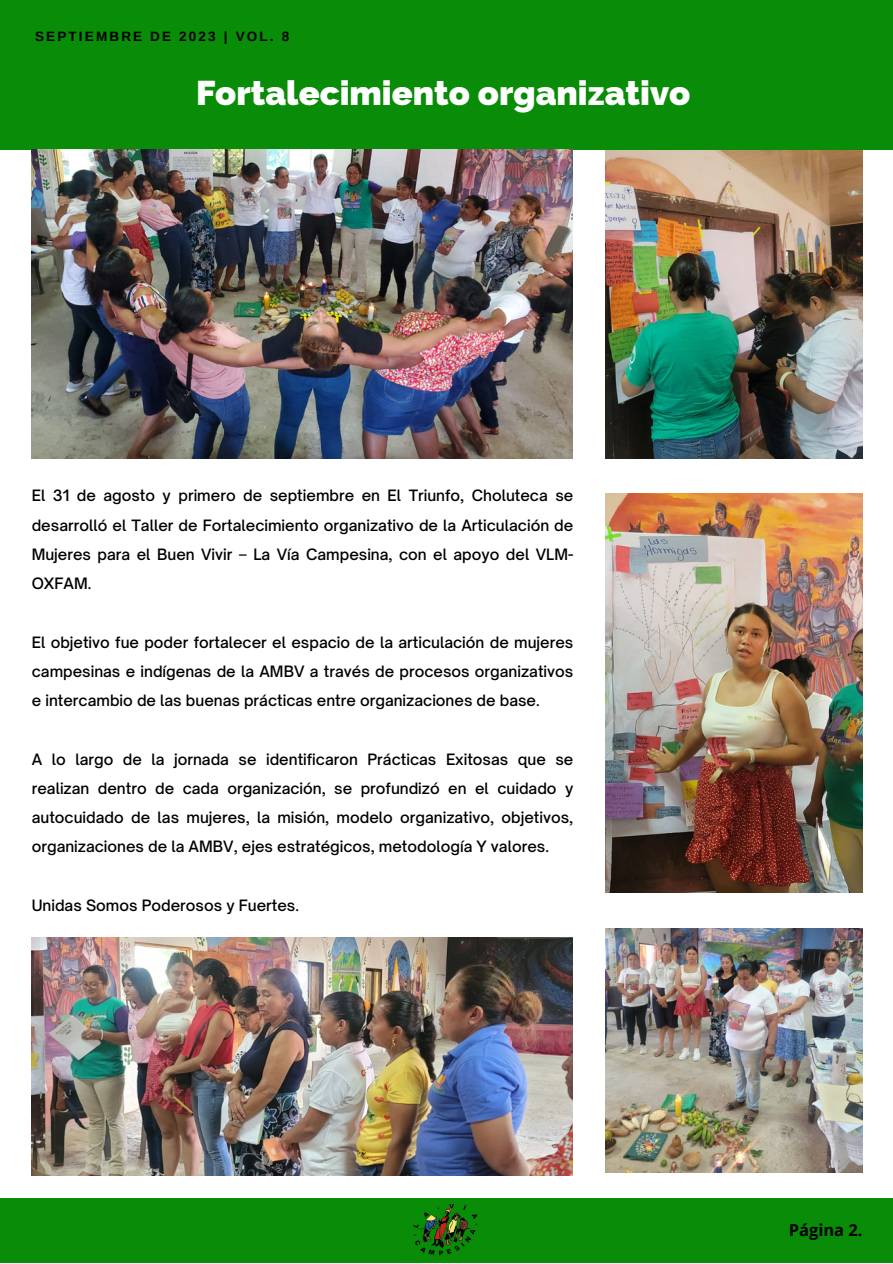
<style>
.page{position:relative;width:893px;height:1264px;background:#fff}
.page>*{position:absolute;margin:0;border:0;box-sizing:border-box;transform-origin:0 0}
.t1{font:800 34.5px "Raleway";color:#fff}
.t2{font:700 16.5px "Open Sans";color:#000}
.t3{font:500 15px/29.2px "Open Sauce One";color:#000;text-align:justify}
.t4{font:700 13.5px "Arimo";letter-spacing:.16em;color:#000}
</style>
<div class="page">
<img style="left:605px;top:149px;width:257px;height:309px">
<div style="left:0;top:1198px;width:892px;height:64px;background:#098c07"></div>
<div style="left:0;top:0;width:892px;height:149px;background:#098c07"></div>
<img style="left:413px;top:1204px;width:65px;height:52px">
<img style="left:32px;top:149px;width:541px;height:309px">
<img style="left:605px;top:494px;width:257px;height:399px">
<img style="left:605px;top:928px;width:257px;height:244px">
<img style="left:32px;top:937px;width:541px;height:237px">
<p class="t4" style="left:35px;top:29px;width:256px">SEPTIEMBRE DE 2023 | VOL. 8</p>
<p class="t1" style="left:196px;top:72px;width:496px">Fortalecimiento organizativo</p>
<p class="t3" style="left:32px;top:481px;width:543px">El 31 de agosto y primero de septiembre en El Triunfo, Choluteca se desarrolló el Taller de Fortalecimiento organizativo de la Articulación de Mujeres para el Buen Vivir – La Vía Campesina, con el apoyo del VLM-OXFAM.</p>
<p class="t3" style="left:32px;top:627px;width:543px">El objetivo fue poder fortalecer el espacio de la articulación de mujeres campesinas e indígenas de la AMBV a través de procesos organizativos e intercambio de las buenas prácticas entre organizaciones de base.</p>
<p class="t3" style="left:32px;top:744px;width:543px">A lo largo de la jornada se identificaron Prácticas Exitosas que se realizan dentro de cada organización, se profundizó en el cuidado y autocuidado de las mujeres, la misión, modelo organizativo, objetivos, organizaciones de la AMBV, ejes estratégicos, metodología Y valores.</p>
<p class="t3" style="left:32px;top:890px;width:269px">Unidas Somos Poderosos y Fuertes.</p>
<p class="t2" style="left:788px;top:1218px;width:75px">Página 2.</p>
</div>
